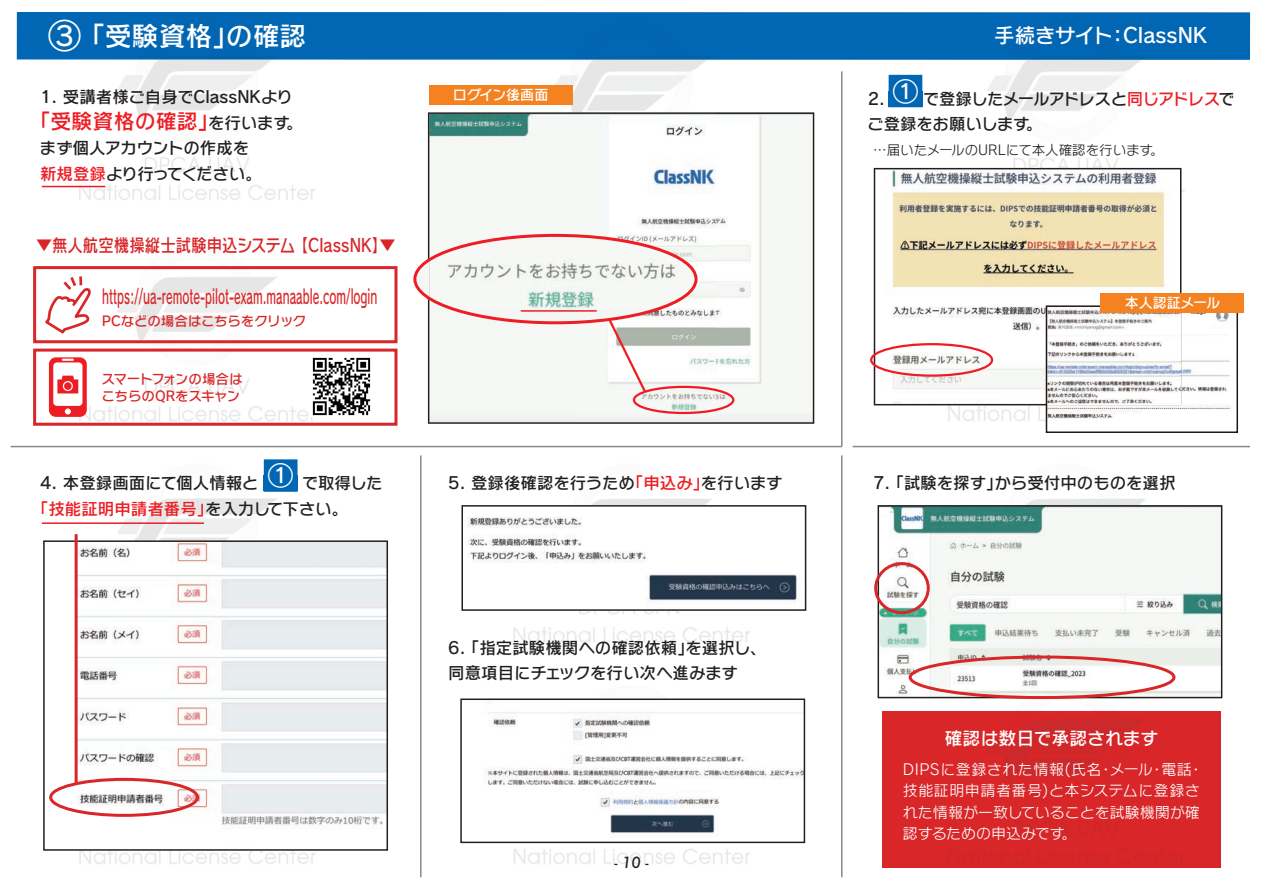
<style>
.page{position:relative;width:1263px;height:893px;background:#fff}
.page>*{position:absolute;margin:0;border:0;box-sizing:border-box;transform-origin:0 0}
.t1{font:26.85px "Rodin NTLG Pro DB";color:#fff}
.t2{font:25.5px "Rodin NTLG Pro DB";color:#fff}
.t3{font:21px "Rodin NTLG Pro DB";color:#ee1d23}
.t4{font:20.55px "Rodin NTLG Pro DB";color:#fff}
.t5{font:20.1px "Rodin NTLG Pro DB";color:#d92628;scale:.55 1}
.t6{font:18px "Rodin NTLG Pro DB";color:#d92628;scale:.86 1}
.t7{font:18px "Rodin NTLG Pro DB";color:#fff}
.t8{font:16.5px/25.5px "Rodin NTLG Pro DB";color:#231f20}
.t9{font:16.5px/25.5px "Rodin NTLG Pro DB";letter-spacing:-.04em;color:#231f20}
.t10{font:15px/21.3px "Rodin NTLG Pro M";color:#fff}
.t11{font:italic 500 15px "Futura";color:#231f20}
.t12{font:14.1px "Rodin NTLG Pro DB";letter-spacing:-.005em;color:#fff}
.t13{font:13.5px/17px "Rodin NTLG Pro DB";letter-spacing:-.01em;color:#d92628}
.t14{font:13.5px "Rodin NTLG Pro M";color:#231f20}
.t15{font:5.1px "Rodin NTLG Pro DB";color:#231f20}
.s1{font-size:33px}
.s2{font-size:16.5px;color:#231f20}
.s3{color:#ee1d23}
</style>
<div class="page">
<img style="left:10px;top:12px;width:305px;height:528px">
<img style="left:427px;top:60px;width:573px;height:97px">
<img style="left:1000px;top:12px;width:251px;height:180px">
<img style="left:315px;top:157px;width:158px;height:291px">
<img style="left:790px;top:157px;width:104px;height:721px">
<img style="left:1211px;top:314px;width:39px;height:554px">
<img style="left:894px;top:405px;width:158px;height:100px">
<img style="left:513px;top:611px;width:237px;height:32px">
<img style="left:894px;top:698px;width:317px;height:2px">
<img style="left:79px;top:851px;width:237px;height:13px">
<img style="left:473px;top:843px;width:317px;height:21px">
<img style="left:869px;top:91px;width:256px;height:15px">
<img style="left:41px;top:476px;width:274px;height:15px">
<hr style="left:11px;top:446px;width:831px;height:1px;background:#87888b">
<hr style="left:841px;top:71px;width:1px;height:376px;background:#87888b">
<hr style="left:853px;top:446px;width:397px;height:1px;background:#87888b">
<hr style="left:420px;top:455px;width:2px;height:422px;background:#87888b">
<hr style="left:841px;top:455px;width:1px;height:422px;background:#87888b">
<svg style="left:428px;top:112px;width:386px;height:312px;fill:#f5f8f5"></svg>
<img style="left:49px;top:543px;width:336px;height:286px">
<div style="left:43px;top:540px;width:345px;height:311px;border:2px solid #231f20"></div>
<img style="left:880px;top:508px;width:339px;height:187px">
<div style="left:877px;top:505px;width:345px;height:193px;border:2px solid #231f20"></div>
<img style="left:467px;top:508px;width:336px;height:100px">
<div style="left:461px;top:505px;width:345px;height:106px;border:2px solid #231f20"></div>
<svg style="left:874px;top:168px;width:307px;height:237px"></svg>
<img style="left:882px;top:711px;width:338px;height:157px">
<div style="left:49px;top:778px;width:150px;height:39px;border:3px solid #d92628;border-radius:50%"></div>
<div style="left:909px;top:655px;width:266px;height:44px;border:3px solid #d92628;border-radius:50%"></div>
<div style="left:874px;top:562px;width:56px;height:52px;border:3px solid #d92628;border-radius:50%"></div>
<hr style="left:75px;top:534px;width:3px;height:250px;background:#d92628">
<div style="left:17px;top:12px;width:1233px;height:48px;background:#0166b3"></div>
<img style="left:486px;top:701px;width:316px;height:139px">
<div style="left:460px;top:698px;width:345px;height:145px;border:2px solid #231f20"></div>
<div style="left:33px;top:266px;width:364px;height:77px;border:3px solid #d92628"></div>
<div style="left:33px;top:349px;width:364px;height:77px;border:3px solid #d92628"></div>
<svg style="left:43px;top:274px;width:51px;height:62px"></svg>
<img style="left:311px;top:357px;width:61px;height:60px">
<svg style="left:49px;top:357px;width:38px;height:60px"></svg>
<div style="left:429px;top:85px;width:143px;height:20px;background:#f58220"></div>
<hr style="left:42px;top:186px;width:63px;height:1px;background:#ee1d23">
<hr style="left:42px;top:522px;width:162px;height:2px;background:#ee1d23">
<img style="left:415px;top:260px;width:14px;height:38px">
<img style="left:450px;top:235px;width:105px;height:15px">
<div style="left:413px;top:234px;width:284px;height:90px;border:3px solid #ee1d23;border-radius:50%"></div>
<svg style="left:606px;top:316px;width:42px;height:79px"></svg>
<div style="left:633px;top:386px;width:101px;height:28px;border:2px solid #ee1d23;border-radius:50%"></div>
<div style="left:870px;top:343px;width:123px;height:34px;border:2px solid #ee1d23;border-radius:50%"></div>
<img style="left:1141px;top:312px;width:94px;height:118px">
<img style="left:1049px;top:405px;width:92px;height:25px">
<img style="left:1049px;top:308px;width:132px;height:97px">
<div style="left:1046px;top:305px;width:192px;height:128px;border:2px solid #211814"></div>
<svg style="left:1182px;top:312px;width:32px;height:3px"></svg>
<hr style="left:521px;top:310px;width:76px;height:2px;background:#ee1d23">
<img style="left:889px;top:75px;width:33px;height:32px">
<img style="left:889px;top:91px;width:33px;height:15px">
<div style="left:1100px;top:293px;width:144px;height:19px;background:#f58220"></div>
<img style="left:264px;top:459px;width:33px;height:33px">
<img style="left:264px;top:476px;width:33px;height:15px">
<h1 class="t1" style="left:48px;top:18px;width:260px"><span class="s1">③</span>「受験資格」の確認</h1>
<p class="t4" style="left:994px;top:22px;width:215px">手続きサイト：ClassNK</p>
<p class="t8" style="left:40px;top:84px;width:254px">1. 受講者様ご自身でClassNKより</p>
<p class="t3" style="left:30px;top:107px;width:275px">「受験資格の確認」<span class="s2">を行います。</span></p>
<p class="t8" style="left:40px;top:135px;width:224px">まず個人アカウントの作成を<span class="s3">新規登録</span>より行ってください。</p>
<p class="t6" style="left:37px;top:233px;width:418px">▼無人航空機操縦士試験申込システム 【ClassNK】▼</p>
<p class="t5" style="left:102px;top:283px;width:502px">https://ua-remote-pilot-exam.manaable.com/login</p>
<p class="t13" style="left:102px;top:312px;width:206px">PCなどの場合はこちらをクリック</p>
<p class="t13" style="left:101px;top:370px;width:143px">スマートフォンの場合はこちらのQRをスキャン</p>
<p class="t12" style="left:453px;top:86px;width:97px">ログイン後画面</p>
<h2 class="t2" style="left:893px;top:74px;width:27px">①</h2>
<p class="t9" style="left:867px;top:85px;width:369px">2.　　 で登録したメールアドレスと<span class="s3">同じアドレス</span>でご登録をお願いします。</p>
<p class="t14" style="left:873px;top:142px;width:292px">…届いたメールのURLにて本人確認を行います。</p>
<p class="t12" style="left:1125px;top:293px;width:97px">本人認証メール</p>
<p class="t15" style="left:1191px;top:308px;width:17px">image</p>
<h2 class="t2" style="left:268px;top:459px;width:27px">①</h2>
<p class="t8" style="left:32px;top:470px;width:352px;text-indent:8px">4. 本登録画面にて個人情報と　　 で取得した<span class="s3">「技能証明申請者番号」</span>を入力して下さい。</p>
<p class="t8" style="left:448px;top:470px;width:336px">5. 登録後確認を行うため<span class="s3">「申込み」</span>を行います</p>
<p class="t8" style="left:873px;top:470px;width:304px">7. 「試験を探す」から受付中のものを選択</p>
<p class="t8" style="left:448px;top:634px;width:319px">6. 「指定試験機関への確認依頼」を選択し、同意項目にチェックを行い次へ進みます</p>
<p class="t11" style="left:614px;top:852px;width:36px">- 10 -</p>
<p class="t7" style="left:944px;top:727px;width:216px">確認は数日で承認されます</p>
<p class="t10" style="left:903px;top:758px;width:302px">DIPSに登録された情報(氏名・メール・電話・技能証明申請者番号)と本システムに登録された情報が一致していることを試験機関が確認するための申込みです。</p>
</div>
